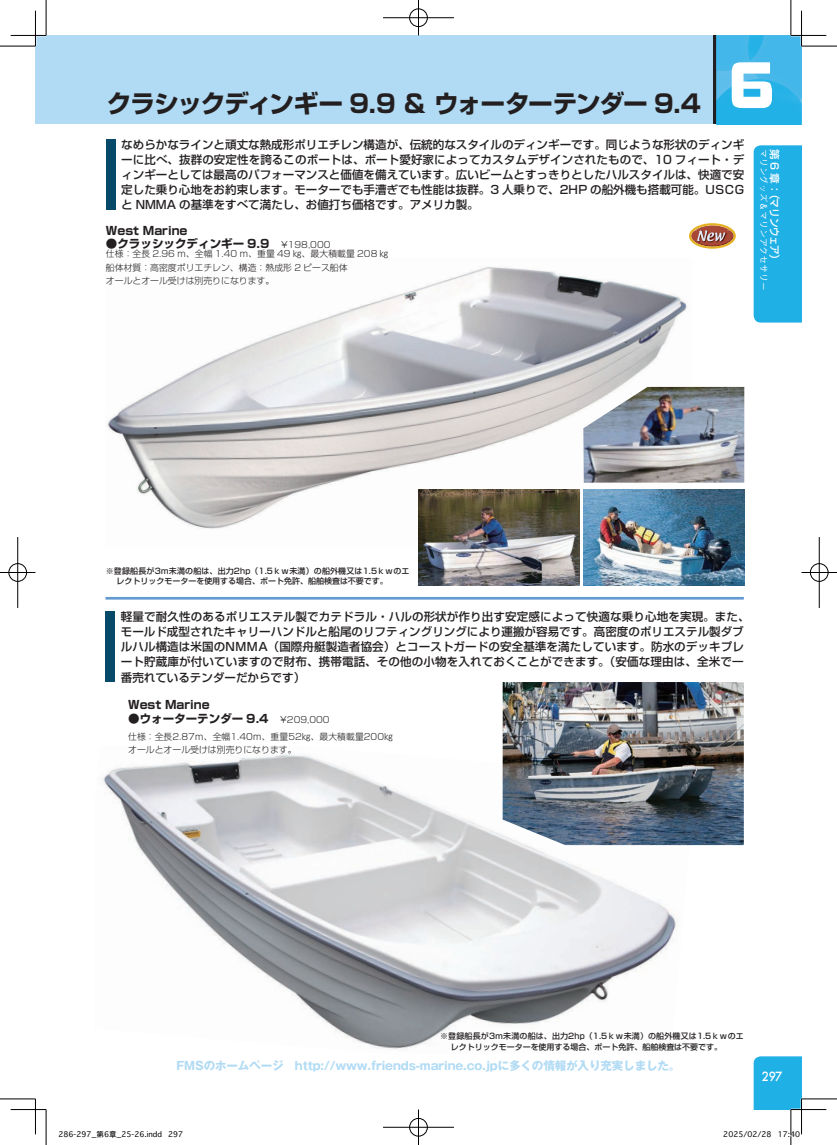
<style>
.page{position:relative;width:837px;height:1145px;background:#fff}
.page>*{position:absolute;margin:0;border:0;box-sizing:border-box;transform-origin:0 0}
.t1{font:700 24.75px "Shin Go Pr 6";letter-spacing:-.05em;color:#231f20}
.t2{font:500 12.38px "Futura";color:#fff;scale:.95 1}
.t3{font:500 11.5px/15.1px "Shin Go Pr 6 N";letter-spacing:.01em;color:#231f20}
.t4{font:700 11.5px "Shin Go Pr 6 N";color:#231f20}
.t5{font:700 11.5px "Gothic MB101 Pr 6 N";letter-spacing:-.01em;color:#b1dbf4}
.t6{font:500 10.62px "Shin Go Pr 6 N";color:#fff}
.t7{font:300 8.88px/13.2px "Shin Go Pr 6 N";color:#231f20}
.t8{font:500 8.88px "Gothic BBB Pr 6 N";color:#fff}
.t9{font:500 8px/10.6px "Shin Go Pr 6 N";letter-spacing:.01em;color:#231f20}
.t10{font:7.5px "Osaka";color:#000}
.s1{font-weight:300;font-size:8.88px}
</style>
<div class="page">
<div style="left:35px;top:35px;width:11px;height:89px;background:#b1dbf4"></div>
<div style="left:46px;top:35px;width:755px;height:89px;background:#b1dbf4"></div>
<svg style="left:713px;top:35px;width:3px;height:89px"></svg>
<div style="left:753px;top:1056px;width:48px;height:53px;background:#1fb0e6"></div>
<div style="left:753px;top:145px;width:48px;height:177px;background:#1fb0e6"></div>
<svg style="left:716px;top:35px;width:86px;height:89px;background:#5cc2eb"></svg>
<svg style="left:689px;top:223px;width:46px;height:26px"></svg>
<img style="left:102px;top:754px;width:592px;height:295px">
<img style="left:502px;top:682px;width:241px;height:163px">
<div style="left:105px;top:611px;width:10px;height:71px;background:#074969"></div>
<hr style="left:105px;top:597px;width:638px;height:2px;background:#6599d1">
<div style="left:106px;top:139px;width:9px;height:71px;background:#074969"></div>
<img style="left:107px;top:267px;width:584px;height:280px">
<img style="left:418px;top:490px;width:160px;height:95px">
<img style="left:583px;top:490px;width:161px;height:95px">
<img style="left:583px;top:387px;width:161px;height:95px">
<hr style="left:790px;top:1108px;width:36px;height:2px;background:#fff">
<hr style="left:800px;top:11px;width:2px;height:35px;background:#fff">
<hr style="left:800px;top:1098px;width:2px;height:36px;background:#fff">
<hr style="left:0;top:46px;width:35px;height:1px;background:#000">
<hr style="left:801px;top:46px;width:35px;height:1px;background:#000">
<hr style="left:0;top:1098px;width:35px;height:1px;background:#000">
<hr style="left:801px;top:1098px;width:35px;height:1px;background:#000">
<hr style="left:46px;top:0;width:1px;height:35px;background:#000">
<hr style="left:46px;top:1109px;width:1px;height:35px;background:#000">
<hr style="left:790px;top:0;width:1px;height:35px;background:#000">
<hr style="left:790px;top:1109px;width:1px;height:35px;background:#000">
<hr style="left:11px;top:35px;width:35px;height:1px;background:#000">
<hr style="left:790px;top:35px;width:36px;height:1px;background:#000">
<hr style="left:11px;top:1109px;width:35px;height:1px;background:#000">
<hr style="left:790px;top:1109px;width:36px;height:1px;background:#000">
<hr style="left:35px;top:11px;width:1px;height:35px;background:#000">
<hr style="left:35px;top:1098px;width:1px;height:36px;background:#000">
<hr style="left:801px;top:11px;width:1px;height:35px;background:#000">
<hr style="left:801px;top:1098px;width:1px;height:36px;background:#000">
<div style="left:408px;top:8px;width:20px;height:19px;border:2px solid #fff;border-radius:50%"></div>
<hr style="left:383px;top:17px;width:71px;height:2px;background:#fff">
<hr style="left:417px;top:0;width:2px;height:35px;background:#fff">
<div style="left:409px;top:9px;width:18px;height:18px;border:1px solid #000;border-radius:50%"></div>
<hr style="left:383px;top:18px;width:71px;height:1px;background:#000">
<hr style="left:418px;top:0;width:1px;height:35px;background:#000">
<div style="left:408px;top:1117px;width:20px;height:20px;border:2px solid #fff;border-radius:50%"></div>
<hr style="left:383px;top:1126px;width:71px;height:2px;background:#fff">
<hr style="left:417px;top:1109px;width:2px;height:35px;background:#fff">
<div style="left:409px;top:1118px;width:18px;height:18px;border:1px solid #000;border-radius:50%"></div>
<hr style="left:383px;top:1127px;width:71px;height:1px;background:#000">
<hr style="left:418px;top:1109px;width:1px;height:35px;background:#000">
<div style="left:8px;top:562px;width:19px;height:20px;border:2px solid #fff;border-radius:50%"></div>
<hr style="left:0;top:571px;width:35px;height:2px;background:#fff">
<hr style="left:17px;top:537px;width:2px;height:71px;background:#fff">
<div style="left:9px;top:563px;width:18px;height:18px;border:1px solid #000;border-radius:50%"></div>
<hr style="left:0;top:572px;width:35px;height:1px;background:#000">
<hr style="left:18px;top:537px;width:1px;height:71px;background:#000">
<div style="left:809px;top:562px;width:19px;height:20px;border:2px solid #fff;border-radius:50%"></div>
<hr style="left:801px;top:571px;width:35px;height:2px;background:#fff">
<div style="left:809px;top:563px;width:19px;height:18px;border:1px solid #000;border-radius:50%"></div>
<hr style="left:801px;top:572px;width:35px;height:1px;background:#000">
<hr style="left:818px;top:537px;width:1px;height:71px;background:#000">
<svg style="left:790px;top:1131px;width:2px;height:7px"></svg>
<h1 class="t1" style="left:107px;top:84px;width:595px">クラシックディンギー 9.9 &amp; ウォーターテンダー 9.4</h1>
<p class="t3" style="left:121px;top:136px;width:624px;text-align:justify">なめらかなラインと頑丈な熱成形ポリエチレン構造が、伝統的なスタイルのディンギーです。同じような形状のディンギーに比べ、抜群の安定性を誇るこのボートは、ボート愛好家によってカスタムデザインされたもので、10 フィート・ディンギーとしては最高のパフォーマンスと価値を備えています。広いビームとすっきりとしたハルスタイルは、快適で安定した乗り心地をお約束します。モーターでも手漕ぎでも性能は抜群。3 人乗りで、2HP の船外機も搭載可能。USCGと NMMA の基準をすべて満たし、お値打ち価格です。アメリカ製。</p>
<p class="t4" style="left:106px;top:221px;width:83px">West Marine</p>
<p class="t4" style="left:106px;top:235px;width:226px">●クラッシックディンギー 9.9 <span class="s1">¥198,000</span></p>
<p class="t7" style="left:106px;top:246px;width:284px">仕様：全長 2.96 ｍ、全幅 1.40 ｍ、重量 49 ㎏、最大積載量 208 ㎏船体材質：高密度ポリエチレン、構造：熱成形 2 ピース船体<br>オールとオール受けは別売りになります。</p>
<p class="t6" style="left:782px;top:149px;width:118px;rotate:90deg">第 6 章：（マリンウェア）</p>
<p class="t8" style="left:770px;top:149px;width:143px;rotate:90deg">マリングッズ＆マリンアクセサリー</p>
<p class="t9" style="left:116px;top:565px;width:294px;text-indent:-11px">※登録船長が3ｍ未満の船は、出力2hp（1.5ｋｗ未満）の船外機又は1.5ｋｗのエレクトリックモーターを使用する場合、ボート免許、船舶検査は不要です。</p>
<p class="t3" style="left:121px;top:608px;width:630px">軽量で耐久性のあるポリエステル製でカテドラル・ハルの形状が作り出す安定感によって快適な乗り心地を実現。また、モールド成型されたキャリーハンドルと船尾のリフティングリングにより運搬が容易です。高密度のポリエステル製ダブルハル構造は米国のNMMA（国際舟艇製造者協会）とコーストガードの安全基準を満たしています。防水のデッキプレート貯蔵庫が付いていますので財布、携帯電話、その他の小物を入れておくことができます。（安価な理由は、全米で一番売れているテンダーだからです）</p>
<p class="t4" style="left:128px;top:696px;width:83px">West Marine</p>
<p class="t4" style="left:128px;top:709px;width:203px">●ウォーターテンダー 9.4　<span class="s1">¥209,000</span></p>
<p class="t7" style="left:128px;top:729px;width:266px">仕様：全長2.87ｍ、全幅1.40ｍ、重量52㎏、最大積載量200㎏オールとオール受けは別売りになります。</p>
<p class="t9" style="left:450px;top:1030px;width:294px;text-indent:-11px">※登録船長が3ｍ未満の船は、出力2hp（1.5ｋｗ未満）の船外機又は1.5ｋｗのエレクトリックモーターを使用する場合、ボート免許、船舶検査は不要です。</p>
<p class="t5" style="left:176px;top:1056px;width:505px">FMSのホームページ　http://www.friends-marine.co.jpに多くの情報が入り充実しました。</p>
<p class="t2" style="left:761px;top:1068px;width:23px">297</p>
<p class="t10" style="left:59px;top:1129px;width:126px">286-297_第6章_25-26.indd 297</p>
<p class="t10" style="left:723px;top:1129px;width:78px">2025/02/28 17:40</p>
</div>
